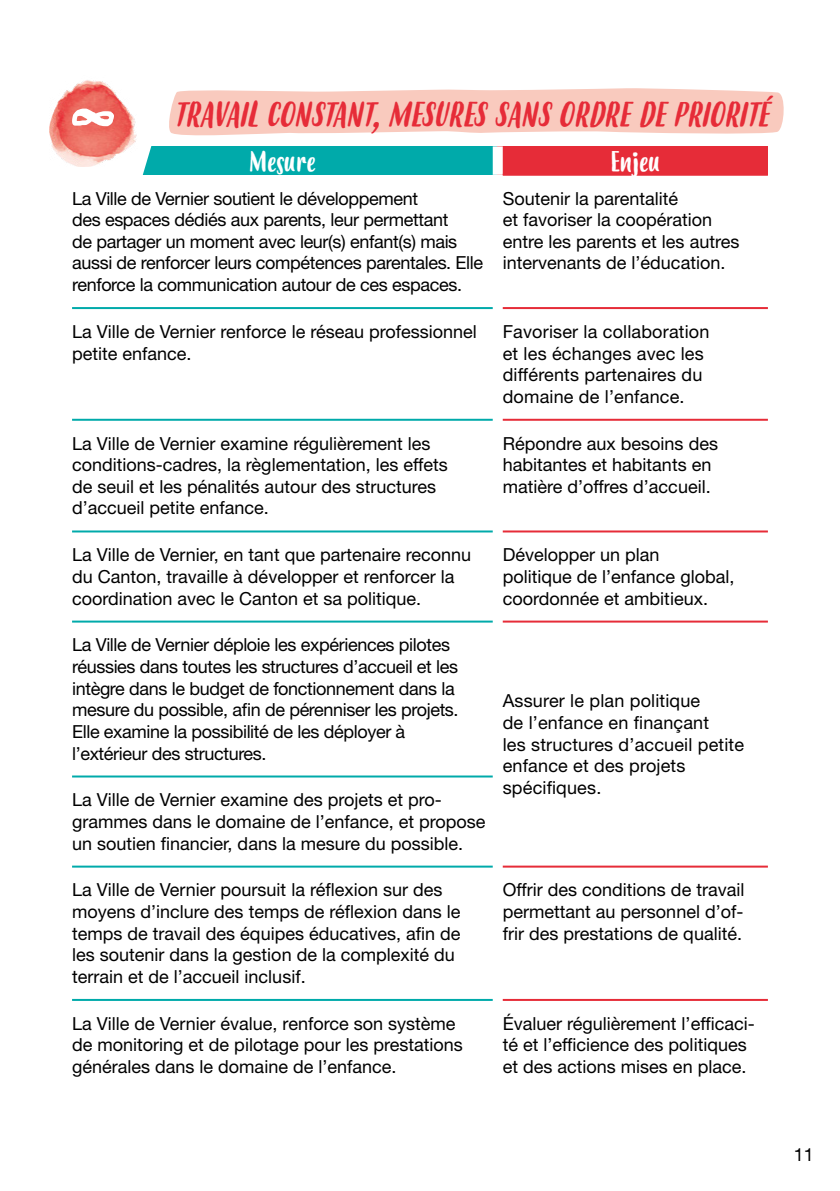
<style>
.page{position:relative;width:840px;height:1191px;background:#fff}
.page>*{position:absolute;margin:0;border:0;box-sizing:border-box;transform-origin:0 0}
.Titre_3{font:italic 34px "Budidaya";color:#e62c38}
.Titre_4{font:28px "Budidaya";color:#fff}
.Texte_courant_tablea{font:18px/21.6px "Helvetica Neue LT Std";color:#000}
.Texte_courant_tablea-2{font:18px/21.6px "Helvetica Neue LT Std";letter-spacing:-.02em;color:#000}
</style>
<div class="page">
<hr style="left:72px;top:307px;width:420px;height:2px;background:#0aa">
<hr style="left:72px;top:419px;width:420px;height:2px;background:#0aa">
<hr style="left:72px;top:530px;width:420px;height:2px;background:#0aa">
<hr style="left:72px;top:620px;width:420px;height:2px;background:#0aa">
<hr style="left:72px;top:775px;width:420px;height:2px;background:#0aa">
<hr style="left:72px;top:865px;width:420px;height:2px;background:#0aa">
<hr style="left:72px;top:999px;width:420px;height:2px;background:#0aa">
<hr style="left:502px;top:307px;width:265px;height:2px;background:#e62c38">
<hr style="left:502px;top:419px;width:265px;height:2px;background:#e62c38">
<hr style="left:502px;top:530px;width:265px;height:2px;background:#e62c38">
<hr style="left:502px;top:620px;width:265px;height:2px;background:#e62c38">
<hr style="left:502px;top:865px;width:265px;height:2px;background:#e62c38">
<hr style="left:502px;top:999px;width:265px;height:2px;background:#e62c38">
<svg style="left:49px;top:80px;width:735px;height:96px"></svg>
<p class="Titre_3" style="left:174px;top:95px;width:595px">TRAVAIL CONSTANT, MESURES SANS ORDRE DE PRIORITÉ</p>
<p class="Titre_4" style="left:249px;top:146px;width:68px">Mesure</p>
<p class="Titre_4" style="left:610px;top:145px;width:51px">Enjeu</p>
<p class="Texte_courant_tablea-2" style="left:72px;top:187px;width:412px">La Ville de Vernier soutient le développement<br>des espaces dédiés aux parents, leur permettant<br>de partager un moment avec leur(s) enfant(s) mais aussi de renforcer leurs compétences parentales. Elle renforce la communication autour de ces espaces.</p>
<p class="Texte_courant_tablea" style="left:502px;top:187px;width:238px">Soutenir la parentalité<br>et favoriser la coopération entre les parents et les autres intervenants de l’éducation.</p>
<p class="Texte_courant_tablea" style="left:72px;top:320px;width:406px">La Ville de Vernier renforce le réseau professionnel petite enfance.</p>
<p class="Texte_courant_tablea" style="left:502px;top:320px;width:208px">Favoriser la collaboration et les échanges avec les différents partenaires du domaine de l’enfance.</p>
<p class="Texte_courant_tablea" style="left:72px;top:432px;width:377px">La Ville de Vernier examine régulièrement les conditions-cadres, la règlementation, les effets de seuil et les pénalités autour des structures d’accueil petite enfance.</p>
<p class="Texte_courant_tablea" style="left:502px;top:432px;width:217px">Répondre aux besoins des habitantes et habitants en matière d’offres d’accueil.</p>
<p class="Texte_courant_tablea" style="left:72px;top:544px;width:400px">La Ville de Vernier, en tant que partenaire reconnu du Canton, travaille à développer et renforcer la coordination avec le Canton et sa politique.</p>
<p class="Texte_courant_tablea" style="left:502px;top:544px;width:233px">Développer un plan<br>politique de l’enfance global, coordonnée et ambitieux.</p>
<p class="Texte_courant_tablea-2" style="left:72px;top:634px;width:388px">La Ville de Vernier déploie les expériences pilotes réussies dans toutes les structures d’accueil et les intègre dans le budget de fonctionnement dans la mesure du possible, afin de pérenniser les projets.<br>Elle examine la possibilité de les déployer à l’extérieur des structures.</p>
<p class="Texte_courant_tablea" style="left:502px;top:690px;width:243px">Assurer le plan politique<br>de l’enfance en finançant<br>les structures d’accueil petite enfance et des projets spécifiques.</p>
<p class="Texte_courant_tablea" style="left:72px;top:789px;width:415px">La Ville de Vernier examine des projets et pro&shy;grammes dans le domaine de l’enfance, et propose un soutien financier, dans la mesure du possible.</p>
<p class="Texte_courant_tablea" style="left:72px;top:879px;width:390px">La Ville de Vernier poursuit la réflexion sur des moyens d’inclure des temps de réflexion dans le temps de travail des équipes éducatives, afin de les soutenir dans la gestion de la complexité du terrain et de l’accueil inclusif.</p>
<p class="Texte_courant_tablea" style="left:502px;top:879px;width:243px;text-align:justify">Offrir des conditions de travail permettant au personnel d’of&shy;frir des prestations de qualité.</p>
<p class="Texte_courant_tablea" style="left:72px;top:1012px;width:392px">La Ville de Vernier évalue, renforce son système de monitoring et de pilotage pour les prestations générales dans le domaine de l’enfance.</p>
<p class="Texte_courant_tablea" style="left:502px;top:1012px;width:253px">Évaluer régulièrement l’efficaci&shy;té et l’efficience des politiques et des actions mises en place.</p>
<p class="Texte_courant_tablea" style="left:793px;top:1144px;width:22px">11</p>
</div>
